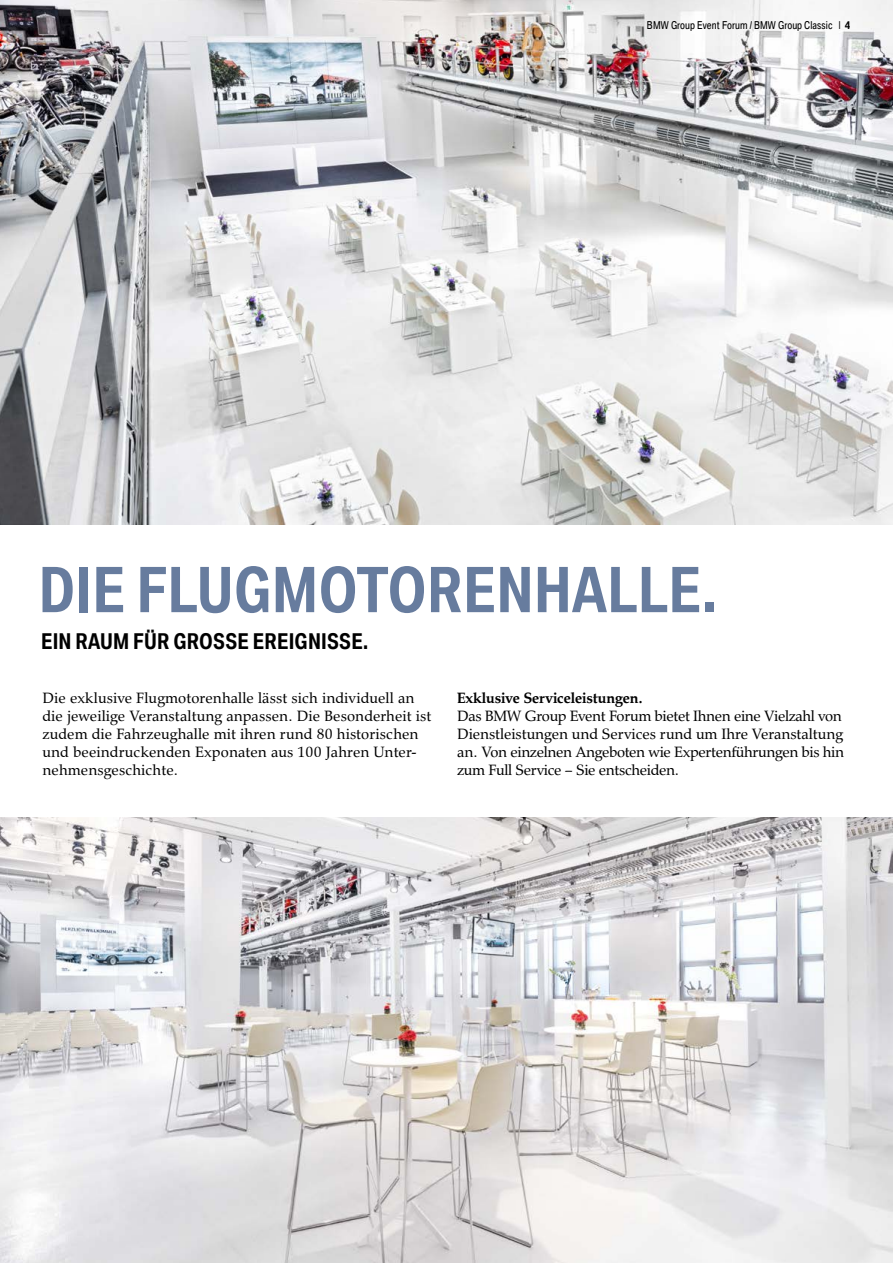
<style>
.page{position:relative;width:893px;height:1263px;background:#fff}
.page>*{position:absolute;margin:0;border:0;box-sizing:border-box;transform-origin:0 0}
.t1{font:700 60px "BMW Group Condensed";color:#677c9e}
.t2{font:700 21px "BMW Group Condensed";color:#000}
.t3{font:15px/18px "BMW Group Serif";letter-spacing:.005em;color:#000}
.t4{font:15px/18px "BMW Group Serif";letter-spacing:-.02em;color:#000}
.t5{font:700 15px "BMW Group Serif";color:#000}
.t6{font:10.5px "BMW Group Condensed";color:#000}
.s1{font-weight:700}
</style>
<div class="page">
<img style="left:0;top:0;width:893px;height:524px">
<img style="left:0;top:817px;width:893px;height:446px">
<p class="t6" style="left:647px;top:19px;width:205px">BMW Group Event Forum / BMW Group Classic | <span class="s1">4</span></p>
<h1 class="t1" style="left:39px;top:550px;width:681px">DIE FLUGMOTORENHALLE.</h1>
<h2 class="t2" style="left:41px;top:628px;width:329px">EIN RAUM FÜR GROSSE EREIGNISSE.</h2>
<p class="t3" style="left:43px;top:688px;width:390px">Die exklusive Flugmotorenhalle lässt sich individuell an die jeweilige Veranstaltung anpassen. Die Besonderheit ist zudem die Fahrzeughalle mit ihren rund 80 historischen und beeindruckenden Exponaten aus 100 Jahren Unter&shy;nehmensgeschichte.</p>
<p class="t5" style="left:457px;top:686px;width:187px">Exklusive Serviceleistungen.</p>
<p class="t4" style="left:457px;top:706px;width:388px">Das BMW Group Event Forum bietet Ihnen eine Vielzahl von Dienstleistungen und Services rund um Ihre Veranstaltung an. Von einzelnen Angeboten wie Expertenführungen bis hin zum Full Service – Sie entscheiden.</p>
</div>
